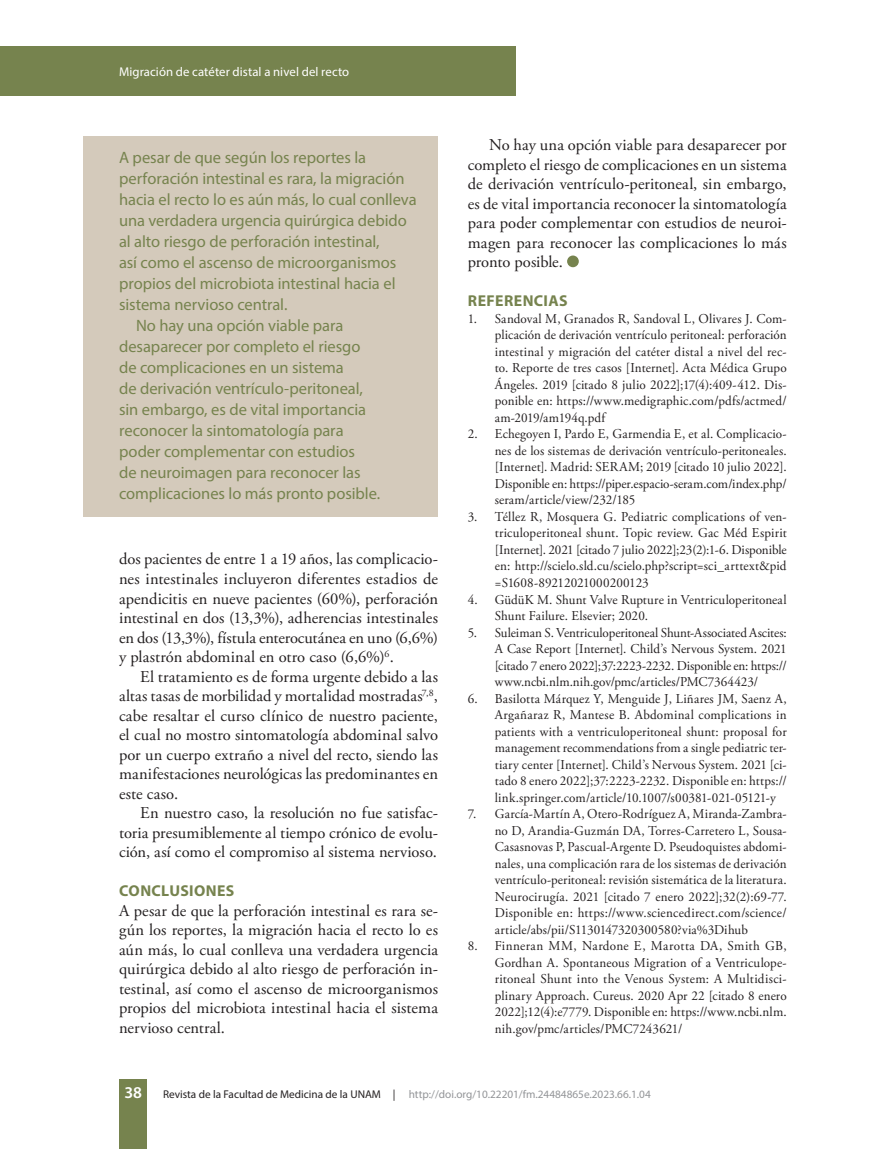
<style>
.page{position:relative;width:893px;height:1149px;background:#fff}
.page>*{position:absolute;margin:0;border:0;box-sizing:border-box;transform-origin:0 0}
.C_de_texto{font:16.5px/19.5px "Adobe Garamond Pro";color:#231f20;text-align:justify}
.Entr__Clínicos{font:16.5px/21px "Myriad Pro";letter-spacing:-.005em;color:#76834e}
.PP{font:16.5px/19.5px "Adobe Garamond Pro";letter-spacing:.005em;color:#231f20;text-align:justify}
.t1{font:600 16.5px "Myriad Pro";color:#fff}
.St_1_C__Clínicos{font:700 15.75px "Myriad Pro";letter-spacing:.025em;color:#76834e}
.t2{font:13.5px/16.5px "Adobe Garamond Pro";color:#231f20;text-align:justify}
.COrnisa_izquierda{font:12.75px "Myriad Pro";letter-spacing:.01em;color:#fff}
.DOI_izquierdo{font:11.25px "Myriad Pro";color:#939598}
.t3{font:11.25px "Myriad Pro";color:#231f20}
</style>
<div class="page">
<div style="left:119px;top:1079px;width:28px;height:69px;background:#76834e"></div>
<div style="left:0;top:47px;width:516px;height:49px;background:#76834e"></div>
<div style="left:567px;top:255px;width:12px;height:12px;background:#76834e;border-radius:50%"></div>
<div style="left:83px;top:136px;width:355px;height:381px;background:#d4cabb"></div>
<p class="COrnisa_izquierda" style="left:119px;top:64px;width:232px">Migración de catéter distal a nivel del recto</p>
<p class="Entr__Clínicos" style="left:119px;top:146px;width:299px">A pesar de que según los reportes la perforación intestinal es rara, la migración hacia el recto lo es aún más, lo cual conlleva una verdadera urgencia quirúrgica debido al alto riesgo de perforación intestinal,<br>así como el ascenso de microorganismos propios del microbiota intestinal hacia el sistema nervioso central.</p>
<p class="Entr__Clínicos" style="left:119px;top:314px;width:263px;text-indent:17px">No hay una opción viable para desaparecer por completo el riesgo de complicaciones en un sistema<br>de derivación ventrículo-peritoneal, sin embargo, es de vital importancia reconocer la sintomatología para poder complementar con estudios<br>de neuroimagen para reconocer las complicaciones lo más pronto posible.</p>
<p class="C_de_texto" style="left:119px;top:550px;width:320px">dos pacientes de entre 1 a 19 años, las complicacio&shy;nes intestinales incluyeron diferentes estadios de apendicitis en nueve pacientes (60%), perforación intestinal en dos (13,3%), adherencias intestinales en dos (13,3%), fístula enterocutánea en uno (6,6%) y plastrón abdominal en otro caso (6,6%)<sup>6</sup>.</p>
<p class="C_de_texto" style="left:119px;top:667px;width:320px;text-indent:21px">El tratamiento es de forma urgente debido a las altas tasas de morbilidad y mortalidad mostradas<sup>7,8</sup>, cabe resaltar el curso clínico de nuestro paciente, el cual no mostro sintomatología abdominal salvo por un cuerpo extraño a nivel del recto, siendo las manifestaciones neurológicas las predominantes en este caso.</p>
<p class="C_de_texto" style="left:119px;top:803px;width:320px;text-indent:21px">En nuestro caso, la resolución no fue satisfac&shy;toria presumiblemente al tiempo crónico de evolu&shy;ción, así como el compromiso al sistema nervioso.</p>
<p class="St_1_C__Clínicos" style="left:119px;top:880px;width:117px">CONCLUSIONES</p>
<p class="PP" style="left:119px;top:901px;width:321px">A pesar de que la perforación intestinal es rara se&shy;gún los reportes, la migración hacia el recto lo es aún más, lo cual conlleva una verdadera urgencia quirúrgica debido al alto riesgo de perforación in&shy;testinal, así como el ascenso de microorganismos propios del microbiota intestinal hacia el sistema nervioso central.</p>
<p class="C_de_texto" style="left:468px;top:136px;width:321px;text-indent:21px">No hay una opción viable para desaparecer por completo el riesgo de complicaciones en un sistema de derivación ventrículo-peritoneal, sin embargo, es de vital importancia reconocer la sintomatología para poder complementar con estudios de neuroi&shy;magen para reconocer las complicaciones lo más pronto posible.</p>
<p class="St_1_C__Clínicos" style="left:468px;top:290px;width:101px">REFERENCIAS</p>
<p class="t2" style="left:495px;top:310px;width:293px;text-indent:-27px">1. Sandoval M, Granados R, Sandoval L, Olivares J. Com&shy;plicación de derivación ventrículo peritoneal: perforación intestinal y migración del catéter distal a nivel del rec&shy;to. Reporte de tres casos [Internet]. Acta Médica Grupo Ángeles. 2019 [citado 8 julio 2022];17(4):409-412. Dis&shy;ponible en: https://www.medigraphic.com/pdfs/actmed/ am-2019/am194q.pdf</p>
<p class="t2" style="left:495px;top:426px;width:293px;text-indent:-27px">2. Echegoyen I, Pardo E, Garmendia E, et al. Complicacio&shy;nes de los sistemas de derivación ventrículo-peritoneales. [Internet]. Madrid: SERAM; 2019 [citado 10 julio 2022].<br>Disponible en: https://piper.espacio-seram.com/index.php/ seram/article/view/232/185</p>
<p class="t2" style="left:495px;top:508px;width:293px;text-indent:-27px">3. Téllez R, Mosquera G. Pediatric complications of ven&shy;triculoperitoneal shunt. Topic review. Gac Méd Espirit [Internet]. 2021 [citado 7 julio 2022];23(2):1-6. Disponible en: http://scielo.sld.cu/scielo.php?script=sci_arttext&amp;pid =S1608-89212021000200123</p>
<p class="t2" style="left:495px;top:591px;width:293px;text-indent:-27px">4. GüdüK M. Shunt Valve Rupture in Ventriculoperitoneal<br>Shunt Failure. Elsevier; 2020.</p>
<p class="t2" style="left:495px;top:624px;width:293px;text-indent:-27px">5. Suleiman S. Ventriculoperitoneal Shunt-Associated Ascites:<br>A Case Report [Internet]. Child’s Nervous System. 2021 [citado 7 enero 2022];37:2223-2232. Disponible en: https:// www.ncbi.nlm.nih.gov/pmc/articles/PMC7364423/</p>
<p class="t2" style="left:495px;top:690px;width:293px;text-indent:-27px">6. Basilotta Márquez Y, Menguide J, Liñares JM, Saenz A, Argañaraz R, Mantese B. Abdominal complications in patients with a ventriculoperitoneal shunt: proposal for management recommendations from a single pediatric ter&shy;tiary center [Internet]. Child’s Nervous System. 2021 [ci&shy;tado 8 enero 2022];37:2223-2232. Disponible en: https:// link.springer.com/article/10.1007/s00381-021-05121-y</p>
<p class="t2" style="left:495px;top:805px;width:293px;text-indent:-27px">7. García-Martín A, Otero-Rodríguez A, Miranda-Zambra&shy;no D, Arandia-Guzmán DA, Torres-Carretero L, Sousa-Casasnovas P, Pascual-Argente D. Pseudoquistes abdomi&shy;nales, una complicación rara de los sistemas de derivación ventrículo-peritoneal: revisión sistemática de la literatura.<br>Neurocirugía. 2021 [citado 7 enero 2022];32(2):69-77.<br>Disponible en: https://www.sciencedirect.com/science/ article/abs/pii/S1130147320300580?via%3Dihub</p>
<p class="t2" style="left:495px;top:937px;width:293px;text-indent:-27px">8. Finneran MM, Nardone E, Marotta DA, Smith GB, Gordhan A. Spontaneous Migration of a Ventriculope&shy;ritoneal Shunt into the Venous System: A Multidisci&shy;plinary Approach. Cureus. 2020 Apr 22 [citado 8 enero 2022];12(4):e7779. Disponible en: https://www.ncbi.nlm. nih.gov/pmc/articles/PMC7243621/</p>
<p class="t1" style="left:124px;top:1081px;width:19px">38</p>
<p class="t3" style="left:163px;top:1086px;width:234px">Revista de la Facultad de Medicina de la UNAM |</p>
<p class="DOI_izquierdo" style="left:409px;top:1086px;width:243px">http://doi.org/10.22201/fm.24484865e.2023.66.1.04</p>
</div>
